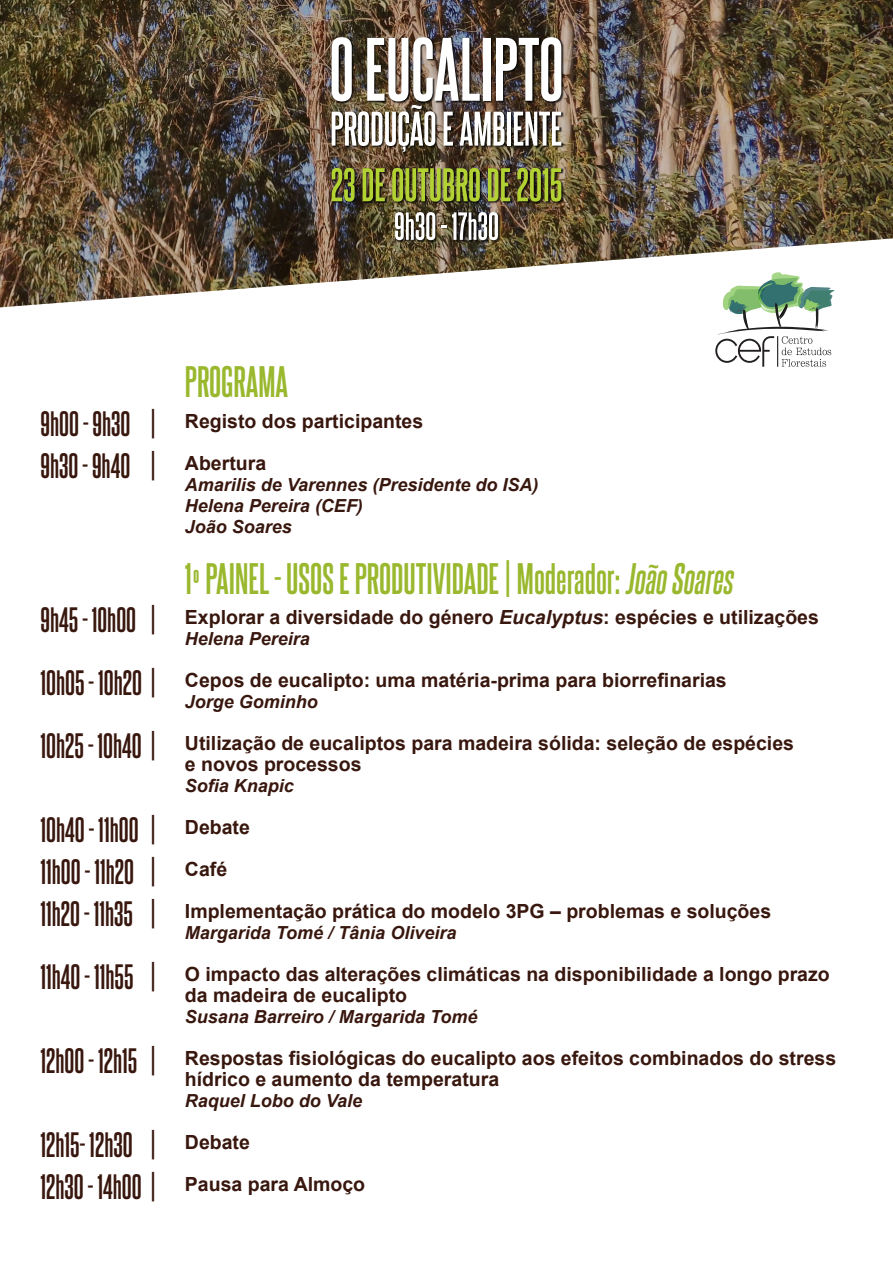
<style>
.page{position:relative;width:893px;height:1263px;background:#fff}
.page>*{position:absolute;margin:0;border:0;box-sizing:border-box;transform-origin:0 0}
.t1{font:700 37.5px "Steelfish Rg";color:#99b82e}
.t2{font:700 30px/42px "Steelfish Rg";color:#38170e}
.t3{font:700 19.5px/42px "Arial";color:#38170e}
.t4{font:italic 700 18px/21px "Arial";color:#38170e}
.s1{font-style:italic}
</style>
<div class="page">
<svg style="left:715px;top:307px;width:117px;height:60px"></svg>
<hr style="left:777px;top:336px;width:1px;height:31px;background:#000">
<img style="left:0;top:0;width:893px;height:307px">
<img style="left:331px;top:167px;width:234px;height:38px">
<svg style="left:332px;top:168px;width:23px;height:34px"></svg>
<svg style="left:363px;top:168px;width:22px;height:33px"></svg>
<svg style="left:392px;top:168px;width:88px;height:34px;background:#839130"></svg>
<svg style="left:488px;top:168px;width:22px;height:33px"></svg>
<svg style="left:517px;top:168px;width:44px;height:34px"></svg>
<img style="left:331px;top:37px;width:234px;height:118px">
<img style="left:395px;top:212px;width:106px;height:31px">
<svg style="left:395px;top:212px;width:40px;height:28px"></svg>
<svg style="left:441px;top:212px;width:57px;height:28px"></svg>
<img style="left:332px;top:37px;width:229px;height:115px">
<h2 class="t2" style="left:40px;top:402px;width:92px">9h00 - 9h30<br>9h30 - 9h40</h2>
<h2 class="t2" style="left:150px;top:402px;width:8px">| |</h2>
<h2 class="t2" style="left:150px;top:598px;width:8px">|</h2>
<h2 class="t2" style="left:40px;top:587px;width:117px;line-height:63px">9h45 - 1Oh00<br>10h05 - 10h20 |<br>10h25 - 10h40 |</h2>
<h2 class="t2" style="left:40px;top:808px;width:117px">10h40 - 11h00 |<br>11h00 - 11h20<br>11h20 - 11h35</h2>
<h2 class="t2" style="left:40px;top:955px;width:95px">11h40 - 11h55</h2>
<h2 class="t2" style="left:150px;top:850px;width:8px">| |</h2>
<h2 class="t2" style="left:150px;top:955px;width:8px">|</h2>
<h2 class="t2" style="left:40px;top:1039px;width:117px">12h00 - 12h15 |</h2>
<h2 class="t2" style="left:150px;top:1123px;width:8px">|</h2>
<h2 class="t2" style="left:40px;top:1123px;width:117px">12h15- 12h30<br>12h30 - 14h00 |</h2>
<h1 class="t1" style="left:185px;top:359px;width:105px">PROGRAMA</h1>
<p class="t3" style="left:185px;top:400px;width:240px">Registo dos participantes<br>Abertura</p>
<p class="t4" style="left:185px;top:475px;width:355px">Amarilis de Varennes (Presidente do ISA)<br>Helena Pereira (CEF)<br>João Soares</p>
<h1 class="t1" style="left:185px;top:555px;width:549px">1º PAINEL - USOS E PRODUTIVIDADE | Moderador: <span class="s1">JOÃO SOARES</span></h1>
<p class="t3" style="left:185px;top:597px;width:636px">Explorar a diversidade do género <span class="s1">Eucalyptus</span>: espécies e utilizações</p>
<p class="t4" style="left:185px;top:629px;width:127px">Helena Pereira</p>
<p class="t3" style="left:185px;top:660px;width:543px">Cepos de eucalipto: uma matéria-prima para biorrefinarias</p>
<p class="t4" style="left:185px;top:692px;width:135px">Jorge Gominho</p>
<p class="t3" style="left:185px;top:733px;width:611px;line-height:21px">Utilização de eucaliptos para madeira sólida: seleção de espécies e novos processos</p>
<p class="t4" style="left:185px;top:776px;width:111px">Sofia Knapic</p>
<p class="t3" style="left:185px;top:807px;width:588px">Debate<br>Café<br>Implementação prática do modelo 3PG – problemas e soluções</p>
<p class="t4" style="left:185px;top:923px;width:273px">Margarida Tomé / Tânia Oliveira</p>
<p class="t3" style="left:185px;top:964px;width:646px;line-height:21px">O impacto das alterações climáticas na disponibilidade a longo prazo da madeira de eucalipto</p>
<p class="t4" style="left:185px;top:1007px;width:294px">Susana Barreiro / Margarida Tomé</p>
<p class="t3" style="left:185px;top:1048px;width:653px;line-height:21px">Respostas fisiológicas do eucalipto aos efeitos combinados do stress hídrico e aumento da temperatura</p>
<p class="t4" style="left:185px;top:1091px;width:179px">Raquel Lobo do Vale</p>
<p class="t3" style="left:185px;top:1122px;width:182px">Debate<br>Pausa para Almoço</p>
</div>
